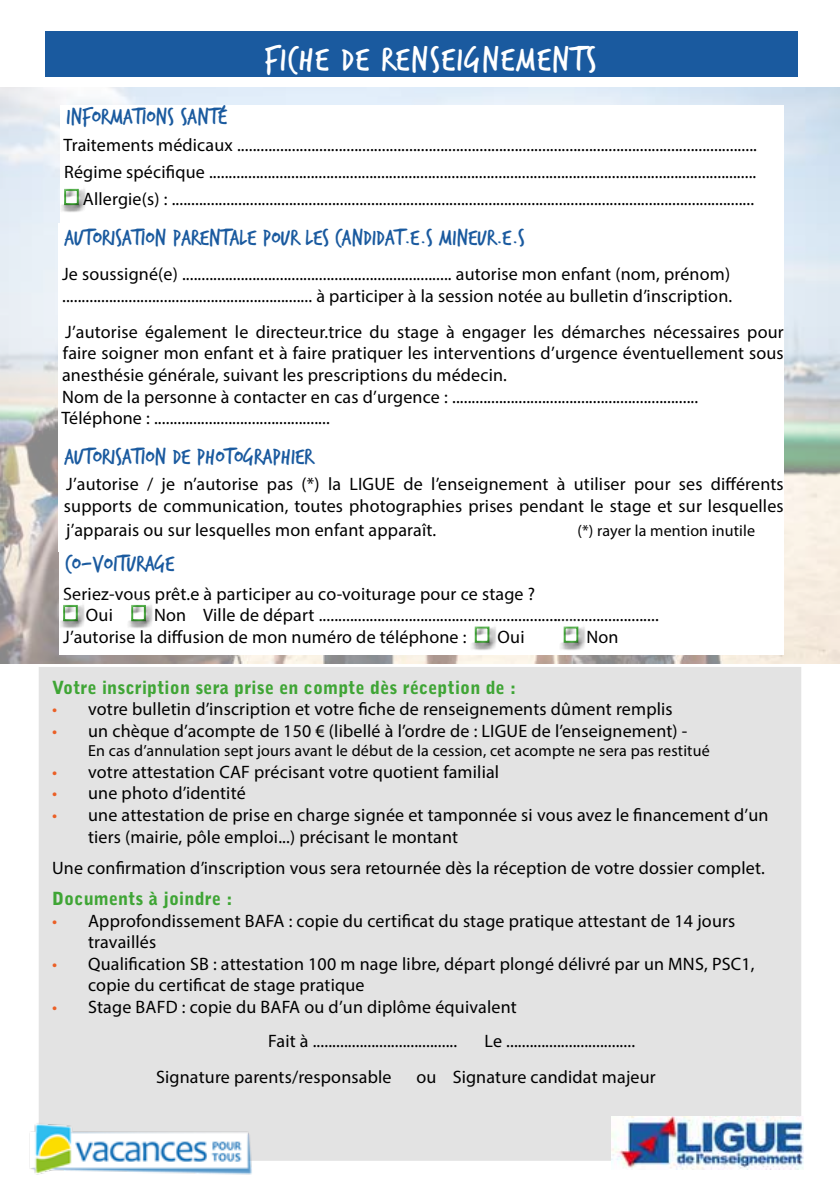
<style>
.page{position:relative;width:840px;height:1191px;background:#fff}
.page>*{position:absolute;margin:0;border:0;box-sizing:border-box;transform-origin:0 0}
.t1{font:36px "Trash Hand";letter-spacing:.05em;color:#fff}
.t2{font:24px "Trash Hand";letter-spacing:.01em;color:#1a5a9f}
.t3{font:18px/21.6px "Myriad Pro";letter-spacing:.01em;color:#000}
.t4{font:900 18px "Bell Gothic Std";letter-spacing:.01em;color:#3fa535}
.t5{font:16px "Myriad Pro";letter-spacing:.01em;color:#000}
.s1{color:#eb6027}
</style>
<div class="page">
<img style="left:0;top:88px;width:839px;height:576px">
<div style="left:40px;top:668px;width:759px;height:491px;background:#e3e3e3"></div>
<div style="left:45px;top:31px;width:752px;height:46px;background:#1a5a9f"></div>
<div style="left:60px;top:105px;width:723px;height:123px;background:#fff"></div>
<div style="left:57px;top:182px;width:28px;height:27px;background:#fff"></div>
<div style="left:58px;top:185px;width:28px;height:28px;background:#000;opacity:.75"></div>
<div style="left:58px;top:223px;width:725px;height:230px;background:#fff"></div>
<div style="left:58px;top:445px;width:725px;height:106px;background:#fff"></div>
<div style="left:59px;top:551px;width:724px;height:103px;background:#fff"></div>
<div style="left:56px;top:598px;width:28px;height:27px;background:#fff"></div>
<div style="left:57px;top:601px;width:28px;height:28px;background:#000;opacity:.75"></div>
<div style="left:125px;top:601px;width:28px;height:28px;background:#000;opacity:.75"></div>
<div style="left:468px;top:622px;width:28px;height:28px;background:#000;opacity:.75"></div>
<div style="left:557px;top:622px;width:28px;height:28px;background:#000;opacity:.75"></div>
<img style="left:29px;top:1116px;width:233px;height:59px">
<img style="left:611px;top:1116px;width:192px;height:53px">
<h1 class="t1" style="left:264px;top:41px;width:333px">FICHE DE RENSEIGNEMENTS</h1>
<h2 class="t2" style="left:66px;top:105px;width:162px">INFORMATIONS SANTÉ</h2>
<p class="t3" style="left:63px;top:131px;width:694px;line-height:27.2px;text-align:right">Traitements médicaux .....................................................................................................................................<br>Régime spécifique ............................................................................................................................................<br>Allergie(s) : .....................................................................................................................................................</p>
<h2 class="t2" style="left:64px;top:226px;width:461px">AUTORISATION PARENTALE POUR LES CANDIDAT.E.S MINEUR.E.S</h2>
<p class="t3" style="left:62px;top:263px;width:671px">Je soussigné(e) ..................................................................... autorise mon enfant (nom, prénom) ................................................................ à participer à la session notée au bulletin d’inscription.</p>
<p class="t3" style="left:61px;top:321px;width:723px">J’autorise également le directeur.trice du stage à engager les démarches nécessaires pour faire soigner mon enfant et à faire pratiquer les interventions d’urgence éventuellement sous anesthésie générale, suivant les prescriptions du médecin.<br>Nom de la personne à contacter en cas d’urgence : ...............................................................<br>Téléphone : .............................................</p>
<h2 class="t2" style="left:64px;top:445px;width:250px">AUTORISATION DE PHOTOGRAPHIER</h2>
<p class="t3" style="left:64px;top:473px;width:720px">J’autorise / je n’autorise pas (*) la LIGUE de l’enseignement à utiliser pour ses différents supports de communication, toutes photographies prises pendant le stage et sur lesquelles</p>
<p class="t3" style="left:66px;top:518px;width:371px">j’apparais ou sur lesquelles mon enfant apparaît.</p>
<p class="t5" style="left:577px;top:520px;width:179px">(*) rayer la mention inutile</p>
<h2 class="t2" style="left:65px;top:551px;width:110px">CO-VOITURAGE</h2>
<p class="t3" style="left:86px;top:582px;width:450px;text-indent:-23px">Seriez-vous prêt.e à participer au co-voiturage pour ce stage ?<br>Oui</p>
<p class="t3" style="left:63px;top:604px;width:596px;text-indent:91px">Non Ville de départ .......................................................................................<br>J’autorise la diffusion de mon numéro de téléphone :</p>
<p class="t3" style="left:497px;top:625px;width:28px">Oui</p>
<p class="t3" style="left:586px;top:625px;width:34px">Non</p>
<p class="t4" style="left:52px;top:677px;width:465px">Votre inscription sera prise en compte dès réception de :</p>
<p class="t3" style="left:52px;top:698px;width:621px"><span class="s1">•</span> votre bulletin d’inscription et votre fiche de renseignements dûment remplis</p>
<p class="t3" style="left:52px;top:720px;width:636px"><span class="s1">•</span> un chèque d’acompte de 150 € (libellé à l’ordre de : LIGUE de l’enseignement) -</p>
<p class="t5" style="left:88px;top:741px;width:622px">En cas d’annulation sept jours avant le début de la cession, cet acompte ne sera pas restitué</p>
<p class="t3" style="left:52px;top:760px;width:448px"><span class="s1">•</span> votre attestation CAF précisant votre quotient familial</p>
<p class="t3" style="left:52px;top:782px;width:195px"><span class="s1">•</span> une photo d’identité</p>
<p class="t3" style="left:88px;top:804px;width:681px;text-indent:-36px"><span class="s1">•</span> une attestation de prise en charge signée et tamponnée si vous avez le financement d’un tiers (mairie, pôle emploi...) précisant le montant</p>
<p class="t3" style="left:52px;top:856px;width:714px">Une confirmation d’inscription vous sera retournée dès la réception de votre dossier complet.</p>
<p class="t4" style="left:52px;top:888px;width:182px">Documents à joindre :</p>
<p class="t3" style="left:88px;top:909px;width:648px;text-indent:-36px"><span class="s1">•</span> Approfondissement BAFA : copie du certificat du stage pratique attestant de 14 jours travaillés</p>
<p class="t3" style="left:88px;top:952px;width:667px;text-indent:-36px"><span class="s1">•</span> Qualification SB : attestation 100 m nage libre, départ plongé délivré par un MNS, PSC1, copie du certificat de stage pratique</p>
<p class="t3" style="left:268px;top:990px;width:250px;line-height:33.6px;text-indent:-216px"><span class="s1">•</span> Stage BAFD : copie du BAFA ou d’un diplôme équivalent<br>Fait à .....................................</p>
<p class="t3" style="left:484px;top:1029px;width:152px">Le .................................</p>
<p class="t3" style="left:156px;top:1065px;width:237px">Signature parents/responsable</p>
<p class="t3" style="left:416px;top:1065px;width:241px">ou Signature candidat majeur</p>
</div>
